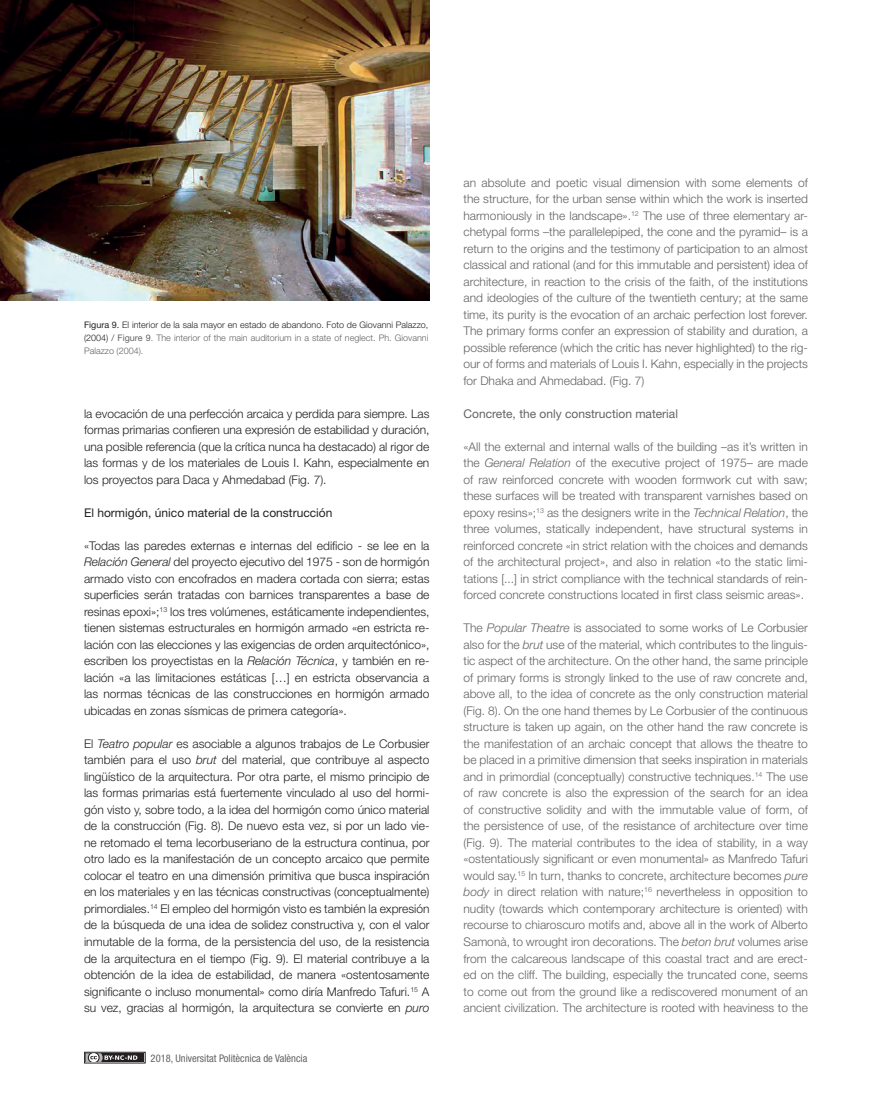
<style>
.page{position:relative;width:893px;height:1106px;background:#fff}
.page>*{position:absolute;margin:0;border:0;box-sizing:border-box;transform-origin:0 0}
.t1{font:300 12px/16.5px "Helvetica Neue LT Std";color:#636366;text-align:justify}
.t2{font:300 12px/16.5px "Helvetica Neue LT Std";color:#231f20;text-align:justify}
.t3{font:12px "Helvetica Neue LT Std";color:#231f20}
.t4{font:12px "Helvetica Neue LT Std";color:#636366}
.t5{font:condensed 10.5px "Helvetica Neue LT Std";color:#636366}
.t6{font:300 9px/12.8px "Helvetica Neue LT Std";color:#636366;text-align:justify}
.s1{font-weight:400;color:#231f20}
.s2{color:#231f20}
.s3{font-weight:400}
.s4{font-style:italic}
</style>
<div class="page">
<div style="left:84px;top:1051px;width:62px;height:12px;border:1px solid #231f20"></div>
<div style="left:86px;top:1053px;width:58px;height:8px;background:#231f20"></div>
<svg style="left:86px;top:1053px;width:51px;height:8px"></svg>
<img style="left:0;top:0;width:429px;height:300px">
<p class="t6" style="left:84px;top:318px;width:346px"><span class="s1">Figura 9.</span> <span class="s2">El interior de la sala mayor en estado de abandono. Foto de Giovanni Palazzo, (2004) /</span> <span class="s3">Figure 9</span>. The interior of the main auditorium in a state of neglect. Ph. Giovanni Palazzo (2004).</p>
<p class="t2" style="left:84px;top:405px;width:347px">la evocación de una perfección arcaica y perdida para siempre. Las formas primarias confieren una expresión de estabilidad y duración, una posible referencia (que la crítica nunca ha destacado) al rigor de las formas y de los materiales de Louis I. Kahn, especialmente en los proyectos para Daca y Ahmedabad (Fig. 7).</p>
<p class="t3" style="left:84px;top:505px;width:250px">El hormigón, único material de la construcción</p>
<p class="t2" style="left:84px;top:537px;width:347px">«Todas las paredes externas e internas del edificio - se lee en la <span class="s4">Relación General</span> del proyecto ejecutivo del 1975 - son de hormigón armado visto con encofrados en madera cortada con sierra; estas superficies serán tratadas con barnices transparentes a base de resinas epoxi»;<sup>13</sup> los tres volúmenes, estáticamente independientes, tienen sistemas estructurales en hormigón armado «en estricta re&shy;lación con las elecciones y las exigencias de orden arquitectónico», escriben los proyectistas en la <span class="s4">Relación Técnica</span>, y también en re&shy;lación «a las limitaciones estáticas […] en estricta observancia a las normas técnicas de las construcciones en hormigón armado ubicadas en zonas sísmicas de primera categoría».</p>
<p class="t2" style="left:84px;top:735px;width:347px">El <span class="s4">Teatro popular</span> es asociable a algunos trabajos de Le Corbusier también para el uso <span class="s4">brut</span> del material, que contribuye al aspecto lingüístico de la arquitectura. Por otra parte, el mismo principio de las formas primarias está fuertemente vinculado al uso del hormi&shy;gón visto y, sobre todo, a la idea del hormigón como único material de la construcción (Fig. 8). De nuevo esta vez, si por un lado vie&shy;ne retomado el tema lecorbuseriano de la estructura continua, por otro lado es la manifestación de un concepto arcaico que permite colocar el teatro en una dimensión primitiva que busca inspiración en los materiales y en las técnicas constructivas (conceptualmente) primordiales.<sup>14</sup> El empleo del hormigón visto es también la expresión de la búsqueda de una idea de solidez constructiva y, con el valor inmutable de la forma, de la persistencia del uso, de la resistencia de la arquitectura en el tiempo (Fig. 9). El material contribuye a la obtención de la idea de estabilidad, de manera «ostentosamente significante o incluso monumental» como diría Manfredo Tafuri.<sup>15</sup> A su vez, gracias al hormigón, la arquitectura se convierte en <span class="s4">puro</span></p>
<p class="t5" style="left:151px;top:1051px;width:158px">2018, Universitat Politècnica de València</p>
<p class="t1" style="left:463px;top:174px;width:346px">an absolute and poetic visual dimension with some elements of the structure, for the urban sense within which the work is inserted harmoniously in the landscape».<sup>12</sup> The use of three elementary ar&shy;chetypal forms –the parallelepiped, the cone and the pyramid– is a return to the origins and the testimony of participation to an almost classical and rational (and for this immutable and persistent) idea of architecture, in reaction to the crisis of the faith, of the institutions and ideologies of the culture of the twentieth century; at the same time, its purity is the evocation of an archaic perfection lost forever.<br>The primary forms confer an expression of stability and duration, a possible reference (which the critic has never highlighted) to the rig&shy;our of forms and materials of Louis I. Kahn, especially in the projects for Dhaka and Ahmedabad. (Fig. 7)</p>
<p class="t4" style="left:463px;top:406px;width:216px">Concrete, the only construction material</p>
<p class="t1" style="left:463px;top:438px;width:346px">«All the external and internal walls of the building –as it’s written in the <span class="s4">General Relation</span> of the executive project of 1975– are made of raw reinforced concrete with wooden formwork cut with saw; these surfaces will be treated with transparent varnishes based on epoxy resins»;<sup>13</sup> as the designers write in the <span class="s4">Technical Relation</span>, the three volumes, statically independent, have structural systems in reinforced concrete «in strict relation with the choices and demands of the architectural project», and also in relation «to the static limi&shy;tations [...] in strict compliance with the technical standards of rein&shy;forced concrete constructions located in first class seismic areas».</p>
<p class="t1" style="left:463px;top:619px;width:346px">The <span class="s4">Popular Theatre</span> is associated to some works of Le Corbusier also for the <span class="s4">brut</span> use of the material, which contributes to the linguis&shy;tic aspect of the architecture. On the other hand, the same principle of primary forms is strongly linked to the use of raw concrete and, above all, to the idea of concrete as the only construction material (Fig. 8). On the one hand themes by Le Corbusier of the continuous structure is taken up again, on the other hand the raw concrete is the manifestation of an archaic concept that allows the theatre to be placed in a primitive dimension that seeks inspiration in materials and in primordial (conceptually) constructive techniques.<sup>14</sup> The use of raw concrete is also the expression of the search for an idea of constructive solidity and with the immutable value of form, of the persistence of use, of the resistance of architecture over time (Fig. 9). The material contributes to the idea of stability, in a way «ostentatiously significant or even monumental» as Manfredo Tafuri would say.<sup>15</sup> In turn, thanks to concrete, architecture becomes <span class="s4">pure body</span> in direct relation with nature;<sup>16</sup> nevertheless in opposition to nudity (towards which contemporary architecture is oriented) with recourse to chiaroscuro motifs and, above all in the work of Alberto Samonà, to wrought iron decorations. The <span class="s4">beton brut</span> volumes arise from the calcareous landscape of this coastal tract and are erect&shy;ed on the cliff. The building, especially the truncated cone, seems to come out from the ground like a rediscovered monument of an ancient civilization. The architecture is rooted with heaviness to the</p>
</div>
